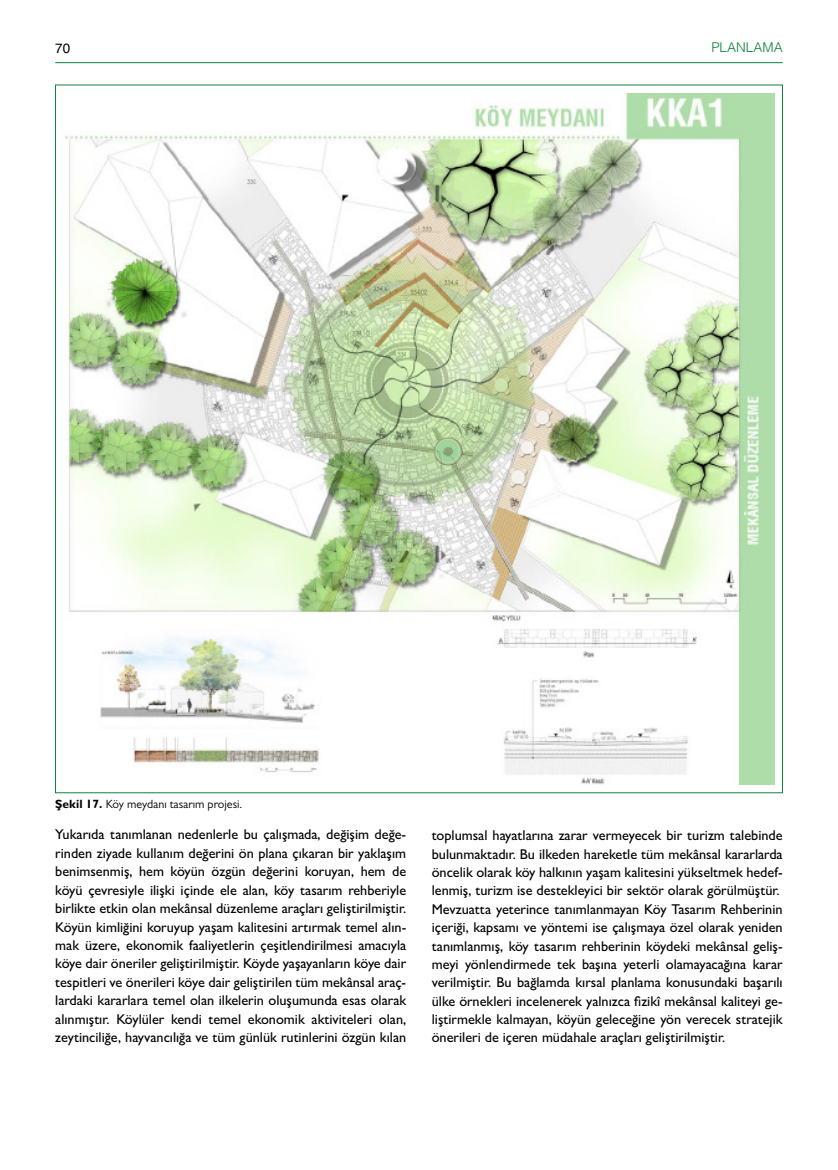
<style>
.page{position:relative;width:838px;height:1170px;background:#fff}
.page>*{position:absolute;margin:0;border:0;box-sizing:border-box;transform-origin:0 0}
.t1{font:500 14.25px/18.5px "Gill Sans MT Pro";color:#000;text-align:justify}
.t2{font:300 13.5px "Helvetica";color:#0f8140}
.t3{font:13.5px "Helvetica";color:#000}
.t4{font:12px "Gill Sans MT Pro";color:#000}
.s1{font-weight:700}
</style>
<div class="page">
<hr style="left:55px;top:62px;width:727px;height:1px;background:#0f8140">
<img style="left:65px;top:94px;width:709px;height:690px">
<p class="t3" style="left:55px;top:38px;width:17px">70</p>
<p class="t2" style="left:711px;top:36px;width:73px">PLANLAMA</p>
<p class="t4" style="left:55px;top:796px;width:189px"><span class="s1">Şekil 17.</span> Köy meydanı tasarım projesi.</p>
<p class="t1" style="left:55px;top:824px;width:352px">Yukarıda tanımlanan nedenlerle bu çalışmada, değişim değe&shy;rinden ziyade kullanım değerini ön plana çıkaran bir yaklaşım benimsenmiş, hem köyün özgün değerini koruyan, hem de köyü çevresiyle ilişki içinde ele alan, köy tasarım rehberiyle birlikte etkin olan mekânsal düzenleme araçları geliştirilmiştir.<br>Köyün kimliğini koruyup yaşam kalitesini artırmak temel alın&shy;mak üzere, ekonomik faaliyetlerin çeşitlendirilmesi amacıyla köye dair öneriler geliştirilmiştir. Köyde yaşayanların köye dair tespitleri ve önerileri köye dair geliştirilen tüm mekânsal araç&shy;lardaki kararlara temel olan ilkelerin oluşumunda esas olarak alınmıştır. Köylüler kendi temel ekonomik aktiviteleri olan, zeytinciliğe, hayvancılığa ve tüm günlük rutinlerini özgün kılan</p>
<p class="t1" style="left:432px;top:826px;width:352px;text-align:left">toplumsal hayatlarına zarar vermeyecek bir turizm talebinde bulunmaktadır. Bu ilkeden hareketle tüm mekânsal kararlarda öncelik olarak köy halkının yaşam kalitesini yükseltmek hedef&shy;lenmiş, turizm ise destekleyici bir sektör olarak görülmüştür.<br>Mevzuatta yeterince tanımlanmayan Köy Tasarım Rehberinin içeriği, kapsamı ve yöntemi ise çalışmaya özel olarak yeniden tanımlanmış, köy tasarım rehberinin köydeki mekânsal geliş&shy;meyi yönlendirmede tek başına yeterli olamayacağına karar verilmiştir. Bu bağlamda kırsal planlama konusundaki başarılı ülke örnekleri incelenerek yalnızca fizikî mekânsal kaliteyi ge&shy;liştirmekle kalmayan, köyün geleceğine yön verecek stratejik önerileri de içeren müdahale araçları geliştirilmiştir.</p>
</div>
